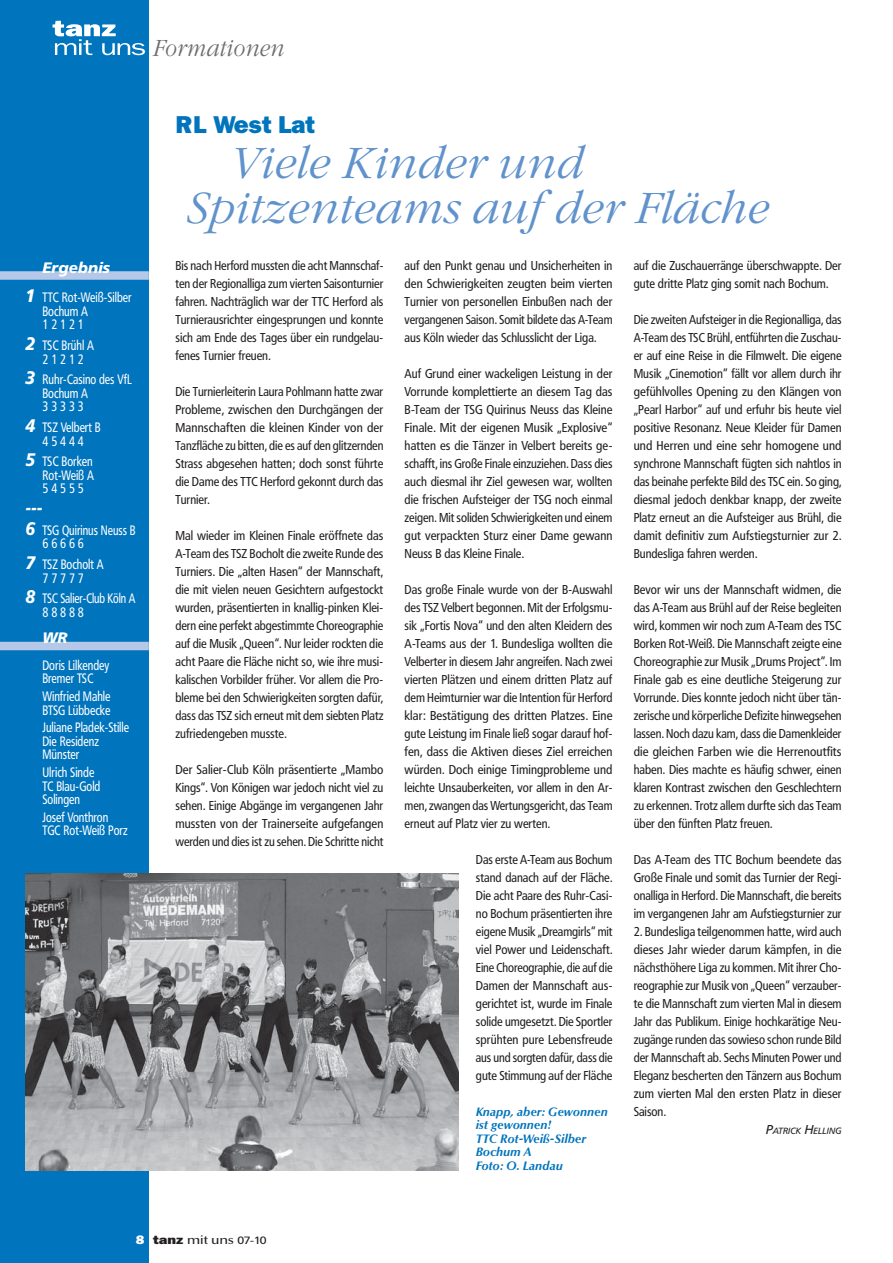
<style>
.page{position:relative;width:893px;height:1263px;background:#fff}
.page>*{position:absolute;margin:0;border:0;box-sizing:border-box;transform-origin:0 0}
.t1{font:italic 300 45px/45px "Garamond Itc T";color:#6092cc}
.t2{font:italic 300 24px "Garamond Itc T";color:#6d6e70;scale:.9 1}
.t3{font:800 24px "Franklin ITCBQ";color:#0074bc}
.t4{font:italic 900 18px "Frutiger BQ";color:#fff;scale:.9 1}
.t5{font:italic 900 15px "Frutiger BQ";color:#fff}
.t6{font:13.5px/13.5px "Frutiger Condensed BQ";color:#fff;scale:.9 1}
.t7{font:13.5px/13.5px "Frutiger Condensed BQ";color:#fff;scale:.87 1}
.t8{font:13.5px/13.5px "Frutiger Condensed BQ";color:#fff;scale:.89 1}
.t9{font:12.75px/18px "Frutiger Condensed BQ";color:#231f20;text-align:justify}
.t10{font:italic 700 12px/13.5px "Optima BQ";color:#0074bc}
.t11{font:500 12px "Optima BQ";letter-spacing:-.01em;color:#231f20;scale:1.2 1}
.t12{font:italic 8.85px "Frutiger BQ";letter-spacing:.01em;color:#231f20}
.s1{font-family:"Frutiger BQ";font-weight:900;font-style:italic;font-size:18px}
.s2{font-size:12.75px}
.s3{font-family:"Franklin ITCBQ";font-weight:800;color:#fff}
.s4{font-family:"Franklin ITCBQ";font-weight:800}
.s5{font-family:"Frutiger BQ";font-weight:400;font-size:10.5px}
</style>
<div class="page">
<div style="left:0;top:0;width:149px;height:1263px;background:#0074bc"></div>
<svg style="left:53px;top:21px;width:92px;height:34px"></svg>
<div style="left:0;top:271px;width:149px;height:9px;background:#b6c8e7"></div>
<div style="left:0;top:642px;width:149px;height:8px;background:#b6c8e7"></div>
<img style="left:25px;top:874px;width:434px;height:296px">
<h2 class="t2" style="left:153px;top:38px;width:148px">Formationen</h2>
<p class="t5" style="left:42px;top:262px;width:69px">Ergebnis</p>
<p class="t6" style="left:42px;top:292px;width:101px;text-indent:-17px"><span class="s1">1</span> TTC Rot-Weiß-Silber<br>Bochum A<br>1 2 1 2 1</p>
<p class="t6" style="left:25px;top:340px;width:78px;text-align:center"><span class="s1">2</span> TSC Brühl A<br>2 1 2 1 2</p>
<p class="t6" style="left:42px;top:374px;width:101px;text-indent:-17px"><span class="s1">3</span> Ruhr-Casino des VfL<br>Bochum A<br>3 3 3 3 3</p>
<p class="t6" style="left:25px;top:422px;width:85px;text-align:center"><span class="s1">4</span> TSZ Velbert B<br>4 5 4 4 4</p>
<p class="t6" style="left:42px;top:456px;width:59px;text-align:justify;text-indent:-17px"><span class="s1">5</span> TSC Borken Rot-Weiß A 5 4 5 5 5</p>
<h3 class="t4" style="left:25px;top:501px;width:21px">---</h3>
<p class="t8" style="left:42px;top:525px;width:106px;text-indent:-17px"><span class="s1">6</span> TSG Quirinus Neuss B<br>6 6 6 6 6</p>
<p class="t6" style="left:25px;top:559px;width:88px;text-align:center"><span class="s1">7</span> TSZ Bocholt A<br>7 7 7 7 7</p>
<p class="t7" style="left:42px;top:593px;width:108px;text-indent:-17px"><span class="s1">8</span> TSC Salier-Club Köln A<br>8 8 8 8 8</p>
<p class="t5" style="left:42px;top:632px;width:27px">WR</p>
<p class="t6" style="left:42px;top:660px;width:76px">Doris Lilkendey<br>Bremer TSC</p>
<p class="t6" style="left:42px;top:691px;width:77px">Winfried Mahle<br>BTSG Lübbecke</p>
<p class="t6" style="left:42px;top:722px;width:98px">Juliane Pladek-Stille<br>Die Residenz<br>Münster</p>
<p class="t6" style="left:42px;top:767px;width:66px">Ulrich Sinde<br>TC Blau-Gold<br>Solingen</p>
<p class="t6" style="left:42px;top:812px;width:96px">Josef Vonthron<br>TGC Rot-Weiß Porz</p>
<h2 class="t3" style="left:175px;top:115px;width:141px">RL West Lat</h2>
<h1 class="t1" style="left:187px;top:145px;width:585px;text-indent:45px">Viele Kinder und<br>Spitzenteams auf der Fläche</h1>
<p class="t9" style="left:175px;top:258px;width:209px">Bis nach Herford mussten die acht Mannschaf&shy;ten der Regionalliga zum vierten Saisonturnier fahren. Nachträglich war der TTC Herford als Turnierausrichter eingesprungen und konnte sich am Ende des Tages über ein rundgelau&shy;fenes Turnier freuen.</p>
<p class="t9" style="left:175px;top:384px;width:209px">Die Turnierleiterin Laura Pohlmann hatte zwar Probleme, zwischen den Durchgängen der Mannschaften die kleinen Kinder von der Tanzfläche zu bitten, die es auf den glitzernden Strass abgesehen hatten; doch sonst führte die Dame des TTC Herford gekonnt durch das Turnier.</p>
<p class="t9" style="left:175px;top:528px;width:209px">Mal wieder im Kleinen Finale eröffnete das A-Team des TSZ Bocholt die zweite Runde des Turniers. Die „alten Hasen“ der Mannschaft, die mit vielen neuen Gesichtern aufgestockt wurden, präsentierten in knallig-pinken Klei&shy;dern eine perfekt abgestimmte Choreographie auf die Musik „Queen“. Nur leider rockten die acht Paare die Fläche nicht so, wie ihre musi&shy;kalischen Vorbilder früher. Vor allem die Pro&shy;bleme bei den Schwierigkeiten sorgten dafür, dass das TSZ sich erneut mit dem siebten Platz zufriedengeben musste.</p>
<p class="t9" style="left:175px;top:762px;width:209px">Der Salier-Club Köln präsentierte „Mambo Kings“. Von Königen war jedoch nicht viel zu sehen. Einige Abgänge im vergangenen Jahr mussten von der Trainerseite aufgefangen werden und dies ist zu sehen. Die Schritte nicht</p>
<p class="t9" style="left:405px;top:258px;width:209px">auf den Punkt genau und Unsicherheiten in den Schwierigkeiten zeugten beim vierten Turnier von personellen Einbußen nach der vergangenen Saison. Somit bildete das A-Team aus Köln wieder das Schlusslicht der Liga.</p>
<p class="t9" style="left:405px;top:366px;width:209px">Auf Grund einer wackeligen Leistung in der Vorrunde komplettierte an diesem Tag das B-Team der TSG Quirinus Neuss das Kleine Finale. Mit der eigenen Musik „Explosive“ hatten es die Tänzer in Velbert bereits ge&shy;schafft, ins Große Finale einzuziehen. Dass dies auch diesmal ihr Ziel gewesen war, wollten die frischen Aufsteiger der TSG noch einmal zeigen. Mit soliden Schwierigkeiten und einem gut verpackten Sturz einer Dame gewann Neuss B das Kleine Finale.</p>
<p class="t9" style="left:405px;top:582px;width:209px">Das große Finale wurde von der B-Auswahl des TSZ Velbert begonnen. Mit der Erfolgsmu&shy;sik „Fortis Nova“ und den alten Kleidern des A-Teams aus der 1. Bundesliga wollten die Velberter in diesem Jahr angreifen. Nach zwei vierten Plätzen und einem dritten Platz auf dem Heimturnier war die Intention für Herford klar: Bestätigung des dritten Platzes. Eine gute Leistung im Finale ließ sogar darauf hof&shy;fen, dass die Aktiven dieses Ziel erreichen würden. Doch einige Timingprobleme und leichte Unsauberkeiten, vor allem in den Ar&shy;men, zwangen das Wertungsgericht, das Team erneut auf Platz vier zu werten.</p>
<p class="t9" style="left:476px;top:852px;width:138px">Das erste A-Team aus Bochum stand danach auf der Fläche.<br>Die acht Paare des Ruhr-Casi&shy;no Bochum präsentierten ihre eigene Musik „Dreamgirls“ mit viel Power und Leidenschaft.<br>Eine Choreographie, die auf die Damen der Mannschaft aus&shy;gerichtet ist, wurde im Finale solide umgesetzt. Die Sportler sprühten pure Lebensfreude aus und sorgten dafür, dass die gute Stimmung auf der Fläche</p>
<p class="t10" style="left:476px;top:1106px;width:133px">Knapp, aber: Gewonnen ist gewonnen!<br>TTC Rot-Weiß-Silber<br>Bochum A<br>Foto: O. Landau</p>
<p class="t9" style="left:634px;top:258px;width:209px">auf die Zuschauerränge überschwappte. Der gute dritte Platz ging somit nach Bochum.</p>
<p class="t9" style="left:634px;top:312px;width:209px">Die zweiten Aufsteiger in die Regionalliga, das A-Team des TSC Brühl, entführten die Zuschau&shy;er auf eine Reise in die Filmwelt. Die eigene Musik „Cinemotion“ fällt vor allem durch ihr gefühlvolles Opening zu den Klängen von „Pearl Harbor“ auf und erfuhr bis heute viel positive Resonanz. Neue Kleider für Damen und Herren und eine sehr homogene und synchrone Mannschaft fügten sich nahtlos in das beinahe perfekte Bild des TSC ein. So ging, diesmal jedoch denkbar knapp, der zweite Platz erneut an die Aufsteiger aus Brühl, die damit definitiv zum Aufstiegsturnier zur 2.<br>Bundesliga fahren werden.</p>
<p class="t9" style="left:634px;top:582px;width:209px">Bevor wir uns der Mannschaft widmen, die das A-Team aus Brühl auf der Reise begleiten wird, kommen wir noch zum A-Team des TSC Borken Rot-Weiß. Die Mannschaft zeigte eine Choreographie zur Musik „Drums Project“. Im Finale gab es eine deutliche Steigerung zur Vorrunde. Dies konnte jedoch nicht über tän&shy;zerische und körperliche Defizite hinwegsehen lassen. Noch dazu kam, dass die Damenkleider die gleichen Farben wie die Herrenoutfits haben. Dies machte es häufig schwer, einen klaren Kontrast zwischen den Geschlechtern zu erkennen. Trotz allem durfte sich das Team über den fünften Platz freuen.</p>
<p class="t9" style="left:634px;top:852px;width:209px">Das A-Team des TTC Bochum beendete das Große Finale und somit das Turnier der Regi&shy;onalliga in Herford. Die Mannschaft, die bereits im vergangenen Jahr am Aufstiegsturnier zur</p>
<p class="t9" style="left:634px;top:924px;width:209px">2. Bundesliga teilgenommen hatte, wird auch dieses Jahr wieder darum kämpfen, in die nächsthöhere Liga zu kommen. Mit ihrer Cho&shy;reographie zur Musik von „Queen“ verzauber&shy;te die Mannschaft zum vierten Mal in diesem Jahr das Publikum. Einige hochkarätige Neu&shy;zugänge runden das sowieso schon runde Bild der Mannschaft ab. Sechs Minuten Power und Eleganz bescherten den Tänzern aus Bochum zum vierten Mal den ersten Platz in dieser Saison.</p>
<p class="t12" style="left:766px;top:1127px;width:77px"><span class="s2">P</span>ATRICK <span class="s2">H</span>ELLING</p>
<p class="t11" style="left:136px;top:1235px;width:111px"><span class="s3">8</span> <span class="s4">tanz</span> mit uns <span class="s5">07-10</span></p>
</div>
